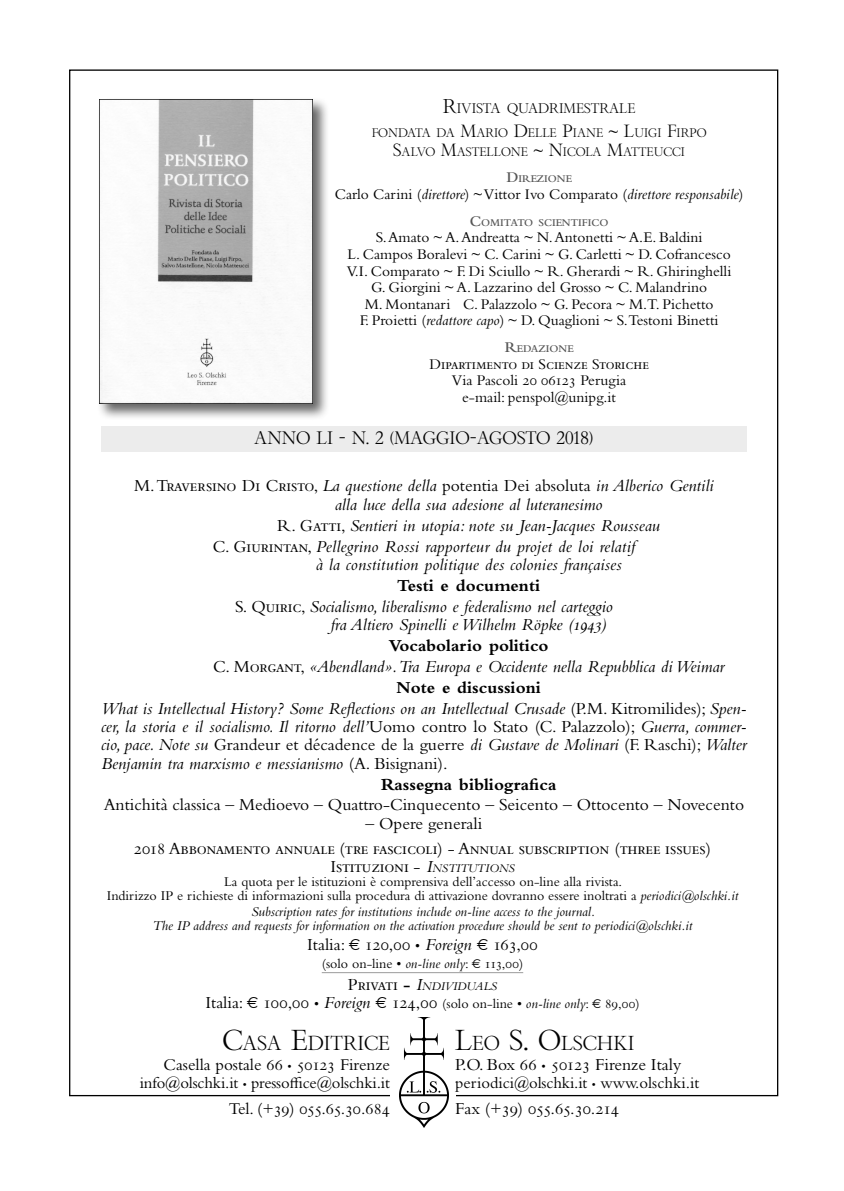
<style>
.page{position:relative;width:844px;height:1191px;background:#fff}
.page>*{position:absolute;margin:0;border:0;box-sizing:border-box;transform-origin:0 0}
.t1{font:19.6px "Bembo Titling MT Std";color:#000}
.t2{font:italic 17.5px/18.4px "Bembo Std";color:#000}
.t3{font:17.5px "Bembo Std";color:#000}
.t4{font:17.5px/17.5px "Bembo Std";letter-spacing:-.02em;color:#000;text-align:center}
.t5{font:700 17.5px "Bembo Std";color:#000}
.t6{font:17.5px "Bembo Titling MT Std";color:#000}
.t7{font:17.5px "Bembo Std";letter-spacing:-.025em;color:#000}
.t8{font:17.15px "Bembo Std";color:#000}
.t9{font:17.15px "Bembo Std";letter-spacing:-.025em;color:#000}
.t10{font:16.62px "Bembo Std";letter-spacing:-.01em;color:#000}
.t11{font:15.4px/16.6px "Bembo Std";color:#000;text-align:center}
.t12{font:14px/14px "Bembo Std";color:#000;text-align:center}
.t13{font:italic 14px/14px "Bembo Std";color:#000;text-align:center}
.t14{font:13.47px "Bembo Titling MT Std";color:#000}
.t15{font:italic 12.25px "Bembo Std";color:#000}
.t16{font:12.08px/18.7px "Bembo Titling MT Std";color:#000;text-align:center}
.t17{font:600 10.85px "Bembo Std";color:#565656}
.s1{font-size:19.25px}
.s2{font-size:17.15px}
.s3{font-family:"Bembo Std";font-size:17.15px}
.s4{font-size:15.4px}
.s5{font-style:italic}
.s6{font-style:normal}
.s7{font-weight:700;font-style:normal}
.s8{font-style:italic;font-size:12.25px}
.s9{font-family:"Bembo Cost"}
.s10{font-size:14px}
.s11{font-style:normal;font-size:17.5px}
.s12{font-weight:600;font-style:normal;font-size:17.5px}
.s13{font-size:17.5px}
.s14{font-family:"Bembo Cost";font-size:17.5px}
.s15{font-style:italic;font-size:17.5px}
.s16{font-size:28px}
.s17{font-size:11.9px}
.s18{font-size:11.38px}
.s19{font-size:12.25px}
</style>
<div class="page">
<img style="left:399px;top:1017px;width:49px;height:110px">
<div style="left:97px;top:97px;width:233px;height:323px;background:#000;opacity:.6"></div>
<img style="left:99px;top:99px;width:214px;height:304px">
<div style="left:101px;top:426px;width:645px;height:25px;background:#ececec"></div>
<hr style="left:322px;top:972px;width:201px;height:1px;background:#9c9c9c">
<p class="t14" style="left:442px;top:100px;width:194px"><span class="s1">R</span>IVISTA QUADRIMESTRALE</p>
<p class="t16" style="left:371px;top:123px;width:336px">FONDATA DA <span class="s2">M</span>ARIO <span class="s2">D</span>ELLE <span class="s2">P</span>IANE <span class="s3">~</span> <span class="s2">L</span>UIGI <span class="s2">F</span>IRP O<br><span class="s2">S</span>ALVO <span class="s2">M</span>ASTELLONE <span class="s3">~</span> <span class="s2">N</span>ICOLA <span class="s2">M</span>ATTEUCCI</p>
<p class="t17" style="left:506px;top:173px;width:67px"><span class="s4">D</span>IREZIONE</p>
<p class="t11" style="left:335px;top:186px;width:410px">Carlo Carini (<span class="s5">direttore</span>) ~ Vittor Ivo Comparato (<span class="s5">direttore responsabile</span>)</p>
<p class="t17" style="left:469px;top:216px;width:140px"><span class="s4">C</span>OMITATO SCIENTIFICO</p>
<p class="t11" style="left:347px;top:229px;width:386px">S. Amato ~ A. Andreatta ~ N. Antonetti ~ A.E. Baldini<br>L. Campos Boralevi ~ C. Carini ~ G. Carletti ~ D. Cofrancesco V.I. Comparato ~ F. Di Sciullo ~ R. Gherardi ~ R. Ghiringhelli G. Giorgini ~ A. Lazzarino del Grosso ~ C. Malandrino<br>M. Montanari C. Palazzolo ~ G. Pecora ~ M.T. Pichetto<br>F. Proietti (<span class="s5">redattore capo</span>) ~ D. Quaglioni ~ S.Testoni Binetti</p>
<p class="t17" style="left:504px;top:342px;width:70px"><span class="s4">R</span>EDAZIONE</p>
<p class="t11" style="left:429px;top:355px;width:221px">Dipartimento di Scienze Storiche<br>Via Pascoli 20 06123 Perugia e-mail: penspol@unipg.it</p>
<p class="t6" style="left:254px;top:427px;width:341px">ANNO LI - N. 2 (MAGGIO-AGOSTO 2018)</p>
<p class="t2" style="left:335px;top:476px;width:380px;text-indent:-201px"><span class="s6">M. Traversino Di Cristo,</span> La questione della <span class="s6">potentia Dei absoluta</span> in Alberico Gentili alla luce della sua adesione al luteranesimo</p>
<p class="t2" style="left:213px;top:514px;width:448px;line-height:20.8px;text-indent:64px"><span class="s6">R. Gatti,</span> Sentieri in utopia: note su Jean-Jacques Rousseau<br><span class="s6">C. Giurintan,</span> Pellegrino Rossi rapporteur du projet de loi relatif</p>
<p class="t2" style="left:315px;top:555px;width:307px">à la constitution politique des colonies françaises</p>
<p class="t2" style="left:235px;top:574px;width:379px;line-height:20.8px;text-indent:162px"><span class="s7">Testi e documenti<br></span><span class="s6">S. Quiric,</span> Socialismo, liberalismo e federalismo nel carteggio</p>
<p class="t2" style="left:331px;top:615px;width:277px">fra Altiero Spinelli e Wilhelm Röpke (1943)</p>
<p class="t5" style="left:388px;top:635px;width:161px">Vocabolario politico</p>
<p class="t2" style="left:213px;top:657px;width:512px"><span class="s6">C. Morgant,</span> «Abendland». Tra Europa e Occidente nella Repubblica di Weimar</p>
<p class="t5" style="left:396px;top:677px;width:146px">Note e discussioni</p>
<p class="t2" style="left:101px;top:698px;width:646px">What is Intellectual History? Some Reflections on an Intellectual Crusade <span class="s6">(P.M. Kitromilides);</span> Spen-</p>
<p class="t2" style="left:101px;top:717px;width:646px;text-align:justify">cer, la storia e il socialismo. Il ritorno dell’<span class="s6">Uomo contro lo Stato (C. Palazzolo);</span> Guerra, commer&shy;cio, pace. Note su <span class="s6">Grandeur et décadence de la guerre</span> di Gustave de Molinari <span class="s6">(F. Raschi);</span> Walter Benjamin tra marxismo e messianismo <span class="s6">(A. Bisignani).</span></p>
<p class="t5" style="left:381px;top:774px;width:177px">Rassegna bibliografica</p>
<p class="t3" style="left:104px;top:794px;width:641px">Antichità classica – Medioevo – Quattro-Cinquecento – Seicento – Ottocento – Novecento</p>
<p class="t3" style="left:365px;top:813px;width:118px">– Opere generali</p>
<p class="t4" style="left:134px;top:840px;width:578px">2018 Abbonamento annuale (tre fascicoli) - Annual subscription (three issues)<br>Istituzioni - <span class="s5">I</span><span class="s8">NSTITUTIONS</span></p>
<p class="t12" style="left:107px;top:874px;width:633px">La quota per le istituzioni è comprensiva dell’accesso on-line alla rivista.<br>Indirizzo IP e richieste di informazioni sulla procedura di attivazione dovranno essere inoltrati a <span class="s5">periodici@olschki.it</span></p>
<p class="t13" style="left:152px;top:904px;width:541px">Subscription rates for institutions include on-line access to the journal.<br>The IP address and requests for information on the activation procedure should be sent to periodici@olschki.it</p>
<p class="t3" style="left:307px;top:934px;width:232px">Italia: <span class="s9">√</span> 120,00 <span class="s10">•</span> <span class="s5">Foreign</span> <span class="s9">√</span> 163,00</p>
<p class="t12" style="left:322px;top:956px;width:203px">(solo on-line • <span class="s5">on-line only</span>: <span class="s9">√</span> 113,00)</p>
<p class="t15" style="left:348px;top:979px;width:150px"><span class="s11">Privati</span> <span class="s12">-</span> <span class="s13">I</span>NDIVIDUALS</p>
<p class="t12" style="left:205px;top:996px;width:435px"><span class="s13">Italia:</span> <span class="s14">√</span> <span class="s13">100,00</span> • <span class="s15">Foreign</span> <span class="s14">√</span> <span class="s13">124,00</span> (solo on-line • <span class="s5">on-line only</span>: <span class="s9">√</span> 89,00)</p>
<p class="t1" style="left:222px;top:1031px;width:169px"><span class="s16">C</span>ASA <span class="s16">E</span>DITRICE</p>
<p class="t8" style="left:164px;top:1055px;width:228px">Casella postale 66 <span class="s17">•</span> 50123 Firenze</p>
<p class="t10" style="left:140px;top:1073px;width:251px">info@olschki.it <span class="s18">•</span> pressoffice@olschki.it</p>
<p class="t9" style="left:229px;top:1099px;width:162px">Tel. (+39) 055.65.30.684</p>
<p class="t1" style="left:455px;top:1031px;width:181px"><span class="s16">L</span>EO <span class="s16">S. O</span>LSCHKI</p>
<p class="t3" style="left:455px;top:1054px;width:227px">P.O. Box 66 <span class="s19">•</span> 50123 Firenze Italy</p>
<p class="t10" style="left:455px;top:1073px;width:245px">periodici@olschki.it <span class="s18">•</span> www.olschki.it</p>
<p class="t7" style="left:455px;top:1098px;width:165px">Fax (+39) 055.65.30.214</p>
</div>
